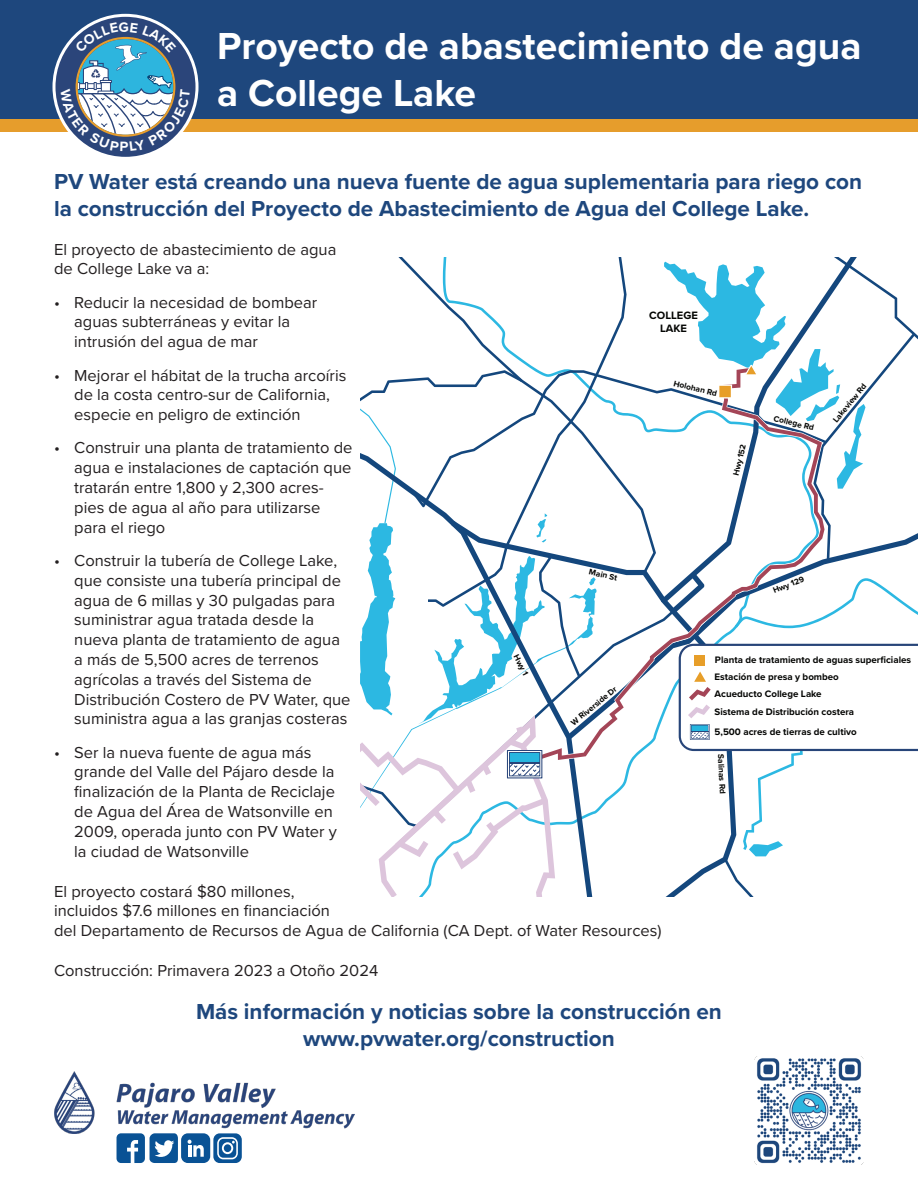
<style>
.page{position:relative;width:918px;height:1188px;background:#fff}
.page>*{position:absolute;margin:0;border:0;box-sizing:border-box;transform-origin:0 0}
.t1{font:700 39px/46.8px "Proxima Nova";color:#fff}
.t2{font:700 22.5px/27px "Proxima Nova";color:#1e477d}
.t3{font:16.5px/19.8px "Proxima Nova";color:#231f20}
.t4{font:700 11.1px/13.4px "Proxima Nova";color:#040503;text-align:center}
.t5{font:700 9.75px/17.7px "Proxima Nova";color:#040503}
.t6{font:700 8.4px "Proxima Nova";color:#040503}
</style>
<div class="page">
<div style="left:0;top:40px;width:918px;height:92px;background:#e69d2c"></div>
<div style="left:0;top:0;width:918px;height:119px;background:#1e477d"></div>
<svg style="left:360px;top:257px;width:558px;height:639px"></svg>
<img style="left:54px;top:1071px;width:301px;height:63px">
<svg style="left:213px;top:1133px;width:29px;height:30px"></svg>
<svg style="left:117px;top:1133px;width:61px;height:30px"></svg>
<div style="left:181px;top:1133px;width:29px;height:30px;background:#095295;border-radius:7px"></div>
<svg style="left:188px;top:1140px;width:16px;height:17px"></svg>
<img style="left:754px;top:1057px;width:110px;height:108px">
<svg style="left:54px;top:15px;width:143px;height:143px"></svg>
<div style="left:52px;top:14px;width:147px;height:146px;border:3px solid #fff;border-radius:50%"></div>
<svg style="left:61px;top:22px;width:129px;height:130px"></svg>
<p class="t1" style="left:217px;top:22px;width:646px">Proyecto de abastecimiento de agua a College Lake</p>
<p class="t2" style="left:54px;top:167px;width:810px">PV Water está creando una nueva fuente de agua suplementaria para riego con la construcción del Proyecto de Abastecimiento de Agua del College Lake.</p>
<p class="t3" style="left:54px;top:238px;width:284px">El proyecto de abastecimiento de agua de College Lake va a:</p>
<p class="t3" style="left:74px;top:292px;width:245px;text-indent:-20px">• Reducir la necesidad de bombear aguas subterráneas y evitar la intrusión del agua de mar</p>
<p class="t3" style="left:74px;top:364px;width:274px;text-indent:-20px">• Mejorar el hábitat de la trucha arcoíris de la costa centro-sur de California, especie en peligro de extinción</p>
<p class="t3" style="left:74px;top:437px;width:280px;text-indent:-20px">• Construir una planta de tratamiento de agua e instalaciones de captación que tratarán entre 1,800 y 2,300 acres&shy;pies de agua al año para utilizarse para el riego</p>
<p class="t3" style="left:74px;top:550px;width:278px;text-indent:-20px">• Construir la tubería de College Lake, que consiste una tubería principal de agua de 6 millas y 30 pulgadas para suministrar agua tratada desde la nueva planta de tratamiento de agua a más de 5,500 acres de terrenos agrícolas a través del Sistema de Distribución Costero de PV Water, que suministra agua a las granjas costeras</p>
<p class="t3" style="left:74px;top:742px;width:264px;text-indent:-20px">• Ser la nueva fuente de agua más grande del Valle del Pájaro desde la finalización de la Planta de Reciclaje de Agua del Área de Watsonville en<br>2009, operada junto con PV Water y la ciudad de Watsonville</p>
<p class="t3" style="left:54px;top:881px;width:609px">El proyecto costará $80 millones,<br>incluidos $7.6 millones en financiación<br>del Departamento de Recursos de Agua de California (CA Dept. of Water Resources)</p>
<p class="t3" style="left:54px;top:960px;width:326px">Construcción: Primavera 2023 a Otoño 2024</p>
<p class="t4" style="left:649px;top:308px;width:50px">COLLEGE<br>LAKE</p>
<p class="t6" style="left:676px;top:377px;width:46px;rotate:14deg">Holohan Rd</p>
<p class="t6" style="left:830px;top:417px;width:49px;rotate:-51deg">Lakeview Rd</p>
<p class="t6" style="left:775px;top:412px;width:43px;rotate:14deg">College Rd</p>
<p class="t6" style="left:730px;top:474px;width:34px;rotate:-76deg">Hwy 152</p>
<p class="t6" style="left:591px;top:565px;width:30px;rotate:13deg">Main St</p>
<p class="t6" style="left:771px;top:585px;width:34px;rotate:-22deg">Hwy 129</p>
<p class="t6" style="left:522px;top:652px;width:24px;rotate:63deg">Hwy 1</p>
<p class="t5" style="left:715px;top:651px;width:198px">Planta de tratamiento de aguas superficiales</p>
<p class="t5" style="left:715px;top:685px;width:141px">Acueducto College Lake<br>Sistema de Distribución costera</p>
<p class="t5" style="left:715px;top:722px;width:144px">5,500 acres de tierras de cultivo</p>
<p class="t5" style="left:715px;top:667px;width:126px">Estación de presa y bombeo</p>
<p class="t6" style="left:568px;top:719px;width:58px;rotate:-39deg">W Riverside Dr</p>
<p class="t6" style="left:727px;top:754px;width:41px;rotate:87deg">Salinas Rd</p>
<p class="t2" style="left:196px;top:997px;width:527px">Más información y noticias sobre la construcción en</p>
<p class="t2" style="left:303px;top:1024px;width:313px">www.pvwater.org/construction</p>
</div>
